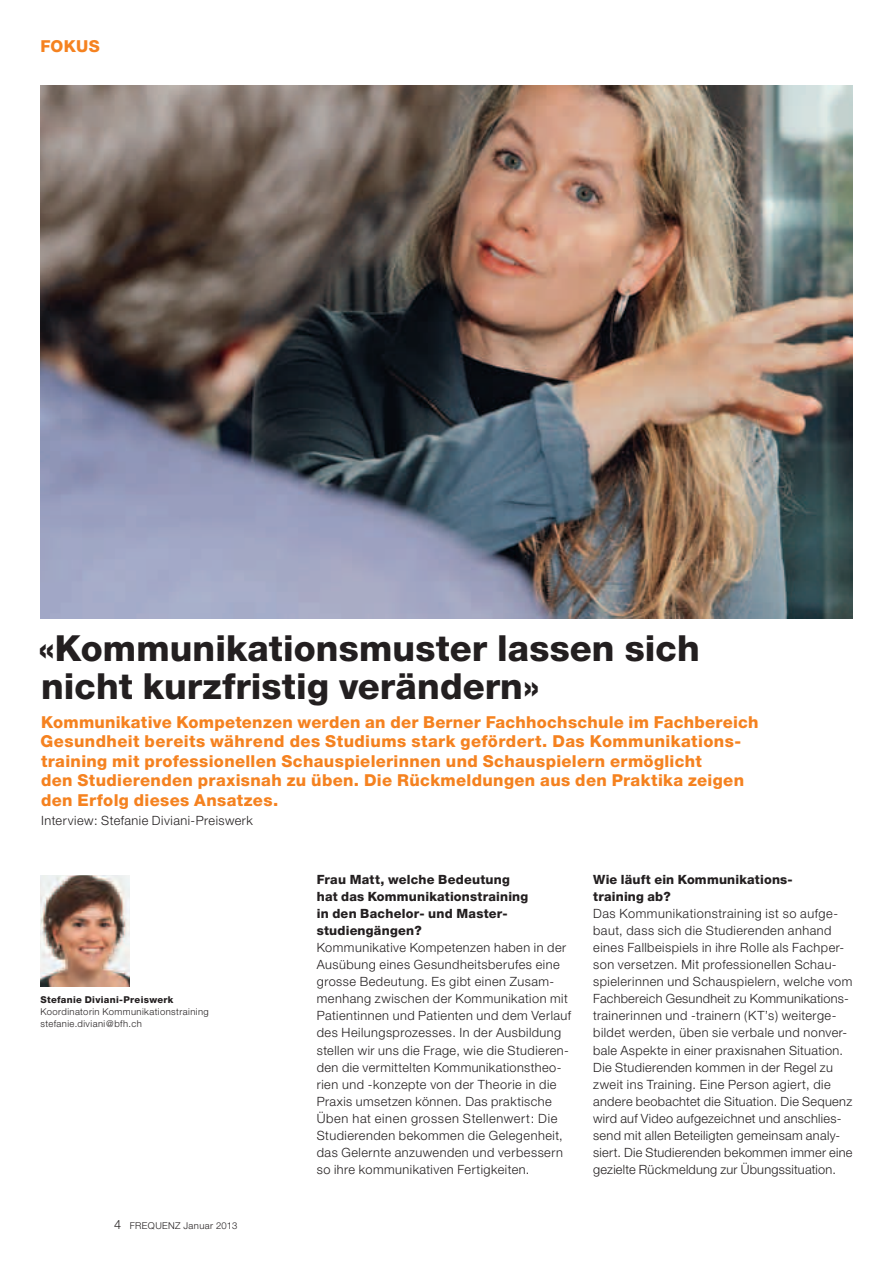
<style>
.page{position:relative;width:893px;height:1263px;background:#fff}
.page>*{position:absolute;margin:0;border:0;box-sizing:border-box;transform-origin:0 0}
.t1{font:800 36px/37.5px "Helvetica Neue";letter-spacing:.005em;color:#231f20}
.t2{font:800 16.5px/19.5px "Helvetica Neue";letter-spacing:.02em;color:#f58220}
.t3{font:300 12.75px/17.1px "Helvetica Neue";letter-spacing:.035em;color:#231f20}
.t4{font:800 12.75px/17.1px "Helvetica Neue";letter-spacing:.015em;color:#231f20}
.t5{font:300 9.45px/12px "Helvetica Neue";letter-spacing:.045em;color:#231f20}
.t6{font:800 9.45px "Helvetica Neue";letter-spacing:.035em;color:#231f20}
.s1{font-size:12.75px}
</style>
<div class="page">
<img style="left:40px;top:85px;width:813px;height:533px">
<img style="left:40px;top:875px;width:90px;height:111px">
<p class="t2" style="left:40px;top:37px;width:61px">FOKUS</p>
<h1 class="t1" style="left:38px;top:630px;width:663px">«Kommunikationsmuster lassen sich nicht kurzfristig verändern»</h1>
<p class="t2" style="left:41px;top:712px;width:719px">Kommunikative Kompetenzen werden an der Berner Fachhochschule im Fachbereich Gesundheit bereits während des Studiums stark gefördert. Das Kommunikations&shy;training mit professionellen Schauspielerinnen und Schauspielern ermöglicht<br>den Studierenden praxisnah zu üben. Die Rückmeldungen aus den Praktika zeigen den Erfolg dieses Ansatzes.</p>
<p class="t3" style="left:41px;top:812px;width:213px">Interview: Stefanie Diviani-Preiswerk</p>
<p class="t6" style="left:40px;top:994px;width:135px">Stefanie Diviani-Preiswerk</p>
<p class="t5" style="left:40px;top:1006px;width:170px">Koordinatorin Kommunikationstraining stefanie.diviani@bfh.ch</p>
<p class="t5" style="left:114px;top:1219px;width:125px"><span class="s1">4</span> FREQUENZ Januar 2013</p>
<p class="t4" style="left:317px;top:870px;width:213px">Frau Matt, welche Bedeutung hat das Kommunikationstraining in den Bachelor- und Master&shy;studiengängen?</p>
<p class="t3" style="left:317px;top:938px;width:256px">Kommunikative Kompetenzen haben in der Ausübung eines Gesundheitsberufes eine grosse Bedeutung. Es gibt einen Zusam&shy;menhang zwischen der Kommunikation mit Patientinnen und Patienten und dem Verlauf des Heilungsprozesses. In der Ausbildung stellen wir uns die Frage, wie die Studieren&shy;den die vermittelten Kommunikationstheo&shy;rien und -konzepte von der Theorie in die Praxis umsetzen können. Das praktische Üben hat einen grossen Stellenwert: Die Studierenden bekommen die Gelegenheit, das Gelernte anzuwenden und verbessern so ihre kommunikativen Fertigkeiten.</p>
<p class="t4" style="left:593px;top:870px;width:201px">Wie läuft ein Kommunikations&shy;training ab?</p>
<p class="t3" style="left:593px;top:904px;width:261px">Das Kommunikationstraining ist so aufge&shy;baut, dass sich die Studierenden anhand eines Fallbeispiels in ihre Rolle als Fachper&shy;son versetzen. Mit professionellen Schau&shy;spielerinnen und Schauspielern, welche vom Fachbereich Gesundheit zu Kommunikations&shy;trainerinnen und -trainern (KT’s) weiterge&shy;bildet werden, üben sie verbale und nonver&shy;bale Aspekte in einer praxisnahen Situation.<br>Die Studierenden kommen in der Regel zu zweit ins Training. Eine Person agiert, die andere beobachtet die Situation. Die Sequenz wird auf Video aufgezeichnet und anschlies&shy;send mit allen Beteiligten gemeinsam analy&shy;siert. Die Studierenden bekommen immer eine gezielte Rückmeldung zur Übungssituation.</p>
</div>
